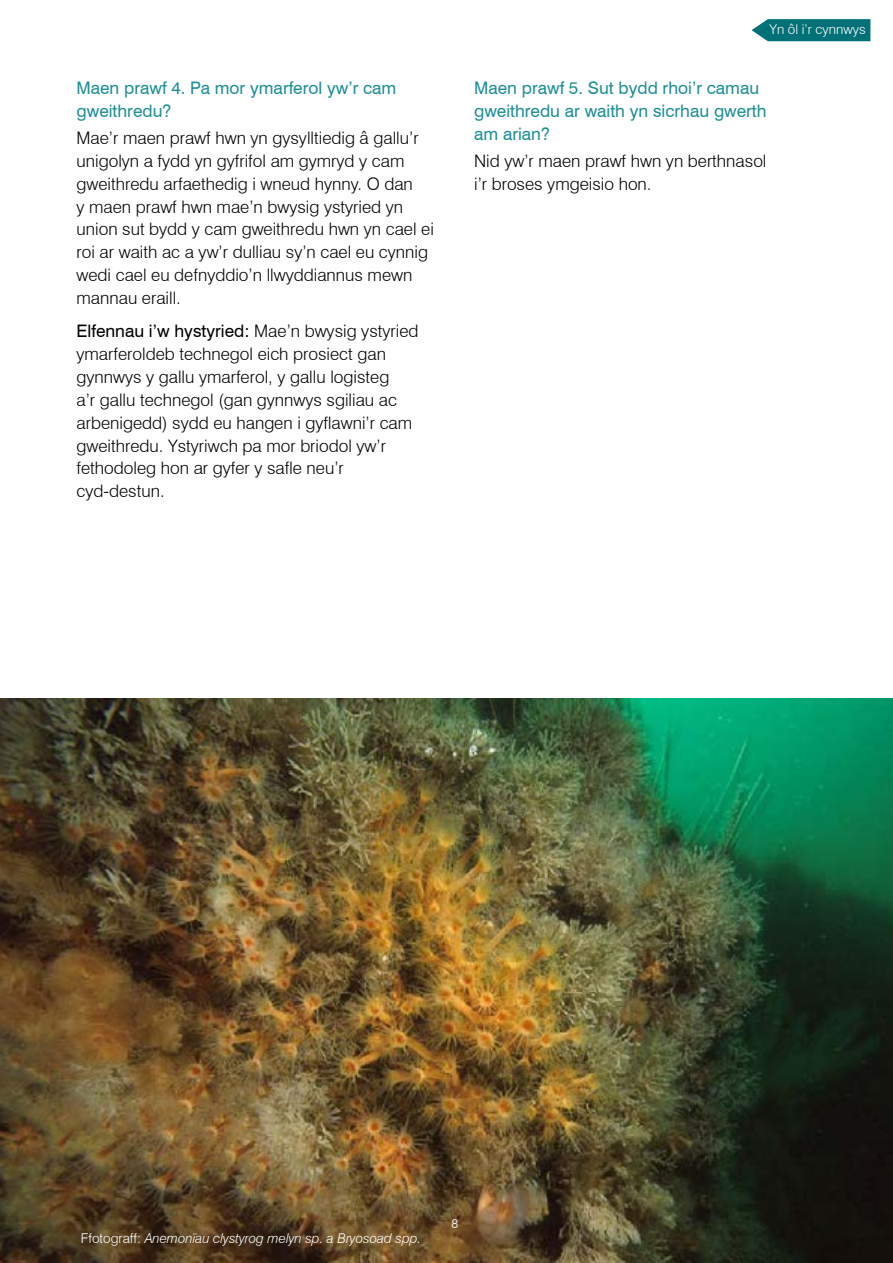
<style>
.page{position:relative;width:893px;height:1263px;background:#fff}
.page>*{position:absolute;margin:0;border:0;box-sizing:border-box;transform-origin:0 0}
.Body{font:300 17.25px/22.8px "Swiss 721 BT";color:#000}
.Sub_heading{font:17.25px/22.8px "Swiss 721 BT";color:#1e8f95}
.t1{font:italic 300 13.5px "Swiss 721 BT";color:#fff}
.back_to_contents_box{font:300 13.5px "Swiss 721 BT";color:#fff}
.Page_nos{font:300 12.75px "Swiss 721 BT";color:#fff}
.s1{font-weight:400}
.s2{font-style:normal}
</style>
<div class="page">
<img style="left:0;top:699px;width:893px;height:564px">
<svg style="left:752px;top:19px;width:118px;height:22px;background:#117a7f"></svg>
<h3 class="Sub_heading" style="left:77px;top:76px;width:321px">Maen prawf 4. Pa mor ymarferol yw’r cam gweithredu?</h3>
<p class="Body" style="left:77px;top:126px;width:359px">Mae’r maen prawf hwn yn gysylltiedig â gallu’r unigolyn a fydd yn gyfrifol am gymryd y cam gweithredu arfaethedig i wneud hynny. O dan<br>y maen prawf hwn mae’n bwysig ystyried yn union sut bydd y cam gweithredu hwn yn cael ei roi ar waith ac a yw’r dulliau sy’n cael eu cynnig wedi cael eu defnyddio’n llwyddiannus mewn mannau eraill.</p>
<p class="Body" style="left:77px;top:319px;width:343px"><span class="s1">Elfennau i’w hystyried:</span> Mae’n bwysig ystyried ymarferoldeb technegol eich prosiect gan gynnwys y gallu ymarferol, y gallu logisteg<br>a’r gallu technegol (gan gynnwys sgiliau ac arbenigedd) sydd eu hangen i gyflawni’r cam gweithredu. Ystyriwch pa mor briodol yw’r fethodoleg hon ar gyfer y safle neu’r cyd-destun.</p>
<p class="back_to_contents_box" style="left:769px;top:21px;width:98px">Yn ôl i’r cynnwys</p>
<h3 class="Sub_heading" style="left:474px;top:76px;width:294px">Maen prawf 5. Sut bydd rhoi’r camau gweithredu ar waith yn sicrhau gwerth am arian?</h3>
<p class="Body" style="left:474px;top:149px;width:294px">Nid yw’r maen prawf hwn yn berthnasol i’r broses ymgeisio hon.</p>
<p class="t1" style="left:81px;top:1230px;width:342px"><span class="s2">Ffotograff:</span> Anemonïau clystyrog melyn sp. a Bryosoad spp.</p>
<p class="Page_nos" style="left:452px;top:1216px;width:8px">8</p>
</div>
